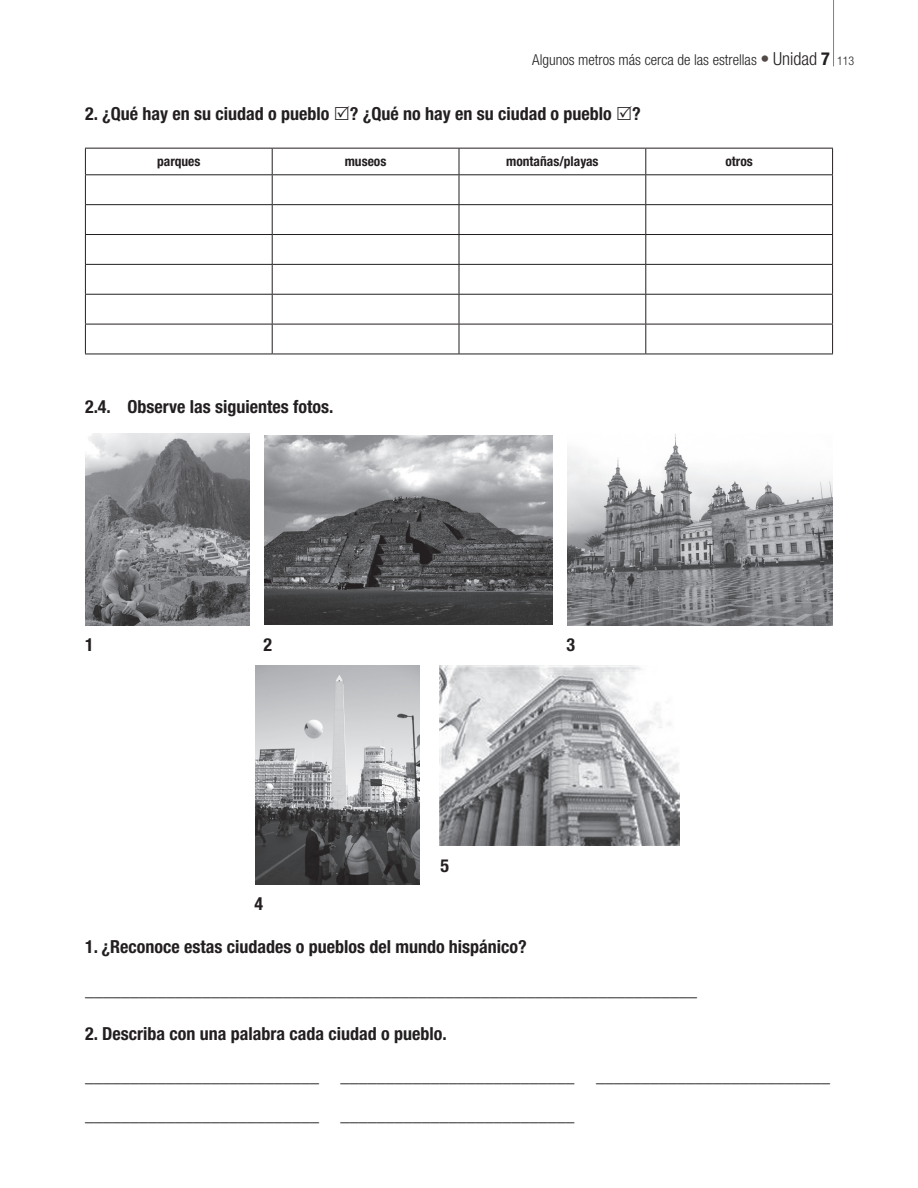
<style>
.page{position:relative;width:918px;height:1188px;background:#fff}
.page>*{position:absolute;margin:0;border:0;box-sizing:border-box;transform-origin:0 0}
.t1{font:300 condensed 18px/39px "Helvetica Neue LT Std";color:#231f20}
.t2{font:700 condensed 18px "Helvetica Neue LT Std";color:#231f20}
.t3{font:300 condensed 15px "Helvetica Neue LT Std";color:#231f20}
.t4{font:700 condensed 13.5px "Helvetica Neue LT Std";color:#231f20}
.s1{font-weight:700;font-size:18px;color:#524a47}
.s2{font-size:18px}
.s3{font-weight:700;font-size:18px}
.s4{font-size:12px}
</style>
<div class="page">
<hr style="left:833px;top:0;width:1px;height:66px;background:#808285">
<img style="left:567px;top:434px;width:266px;height:191px">
<hr style="left:85px;top:148px;width:187px;height:1px;background:#231f20">
<hr style="left:272px;top:148px;width:187px;height:1px;background:#231f20">
<hr style="left:459px;top:148px;width:187px;height:1px;background:#231f20">
<hr style="left:646px;top:148px;width:187px;height:1px;background:#231f20">
<hr style="left:85px;top:174px;width:187px;height:1px;background:#231f20">
<hr style="left:272px;top:174px;width:187px;height:1px;background:#231f20">
<hr style="left:459px;top:174px;width:187px;height:1px;background:#231f20">
<hr style="left:646px;top:174px;width:187px;height:1px;background:#231f20">
<hr style="left:85px;top:204px;width:187px;height:1px;background:#231f20">
<hr style="left:272px;top:204px;width:187px;height:1px;background:#231f20">
<hr style="left:459px;top:204px;width:187px;height:1px;background:#231f20">
<hr style="left:646px;top:204px;width:187px;height:1px;background:#231f20">
<hr style="left:85px;top:234px;width:187px;height:1px;background:#231f20">
<hr style="left:272px;top:234px;width:187px;height:1px;background:#231f20">
<hr style="left:459px;top:234px;width:187px;height:1px;background:#231f20">
<hr style="left:646px;top:234px;width:187px;height:1px;background:#231f20">
<hr style="left:85px;top:264px;width:187px;height:1px;background:#231f20">
<hr style="left:272px;top:264px;width:187px;height:1px;background:#231f20">
<hr style="left:459px;top:264px;width:187px;height:1px;background:#231f20">
<hr style="left:646px;top:264px;width:187px;height:1px;background:#231f20">
<hr style="left:85px;top:294px;width:187px;height:1px;background:#231f20">
<svg style="left:85px;top:149px;width:1px;height:175px"></svg>
<hr style="left:272px;top:294px;width:187px;height:1px;background:#231f20">
<svg style="left:272px;top:149px;width:1px;height:175px"></svg>
<hr style="left:459px;top:294px;width:187px;height:1px;background:#231f20">
<svg style="left:459px;top:149px;width:1px;height:175px"></svg>
<hr style="left:646px;top:294px;width:187px;height:1px;background:#231f20">
<svg style="left:645px;top:149px;width:1px;height:175px"></svg>
<svg style="left:832px;top:149px;width:1px;height:175px"></svg>
<hr style="left:85px;top:324px;width:187px;height:1px;background:#231f20">
<hr style="left:85px;top:324px;width:1px;height:30px;background:#231f20">
<hr style="left:272px;top:324px;width:187px;height:1px;background:#231f20">
<hr style="left:272px;top:324px;width:1px;height:30px;background:#231f20">
<hr style="left:459px;top:324px;width:187px;height:1px;background:#231f20">
<hr style="left:459px;top:324px;width:1px;height:30px;background:#231f20">
<hr style="left:646px;top:324px;width:187px;height:1px;background:#231f20">
<hr style="left:645px;top:324px;width:1px;height:30px;background:#231f20">
<hr style="left:832px;top:324px;width:1px;height:30px;background:#231f20">
<hr style="left:85px;top:354px;width:187px;height:1px;background:#231f20">
<hr style="left:272px;top:354px;width:187px;height:1px;background:#231f20">
<hr style="left:459px;top:354px;width:187px;height:1px;background:#231f20">
<hr style="left:646px;top:354px;width:187px;height:1px;background:#231f20">
<img style="left:86px;top:434px;width:164px;height:191px">
<img style="left:265px;top:435px;width:288px;height:189px">
<img style="left:256px;top:666px;width:164px;height:219px">
<img style="left:439px;top:666px;width:240px;height:180px">
<p class="t3" style="left:532px;top:51px;width:324px">Algunos metros más cerca de las estrellas <span class="s1">•</span> <span class="s2">Unidad</span> <span class="s3">7</span> <span class="s4">113</span></p>
<p class="t2" style="left:85px;top:103px;width:557px">2. ¿Qué hay en su ciudad o pueblo ? ¿Qué no hay en su ciudad o pueblo ?</p>
<p class="t4" style="left:157px;top:153px;width:45px">parques</p>
<p class="t4" style="left:345px;top:153px;width:43px">museos</p>
<p class="t4" style="left:506px;top:153px;width:94px">montañas/playas</p>
<p class="t4" style="left:725px;top:153px;width:29px">otros</p>
<p class="t2" style="left:85px;top:396px;width:250px">2.4. Observe las siguientes fotos.</p>
<p class="t2" style="left:85px;top:633px;width:10px">1</p>
<p class="t2" style="left:264px;top:633px;width:10px">2</p>
<p class="t2" style="left:567px;top:633px;width:10px">3</p>
<p class="t2" style="left:441px;top:855px;width:10px">5</p>
<p class="t2" style="left:255px;top:893px;width:10px">4</p>
<p class="t2" style="left:85px;top:936px;width:443px">1. ¿Reconoce estas ciudades o pueblos del mundo hispánico?</p>
<p class="t1" style="left:85px;top:970px;width:613px">____________________________________________________________________</p>
<p class="t2" style="left:85px;top:1022px;width:363px">2. Describa con una palabra cada ciudad o pueblo.</p>
<p class="t1" style="left:85px;top:1056px;width:747px">__________________________ __________________________ __________________________ __________________________ __________________________</p>
</div>
